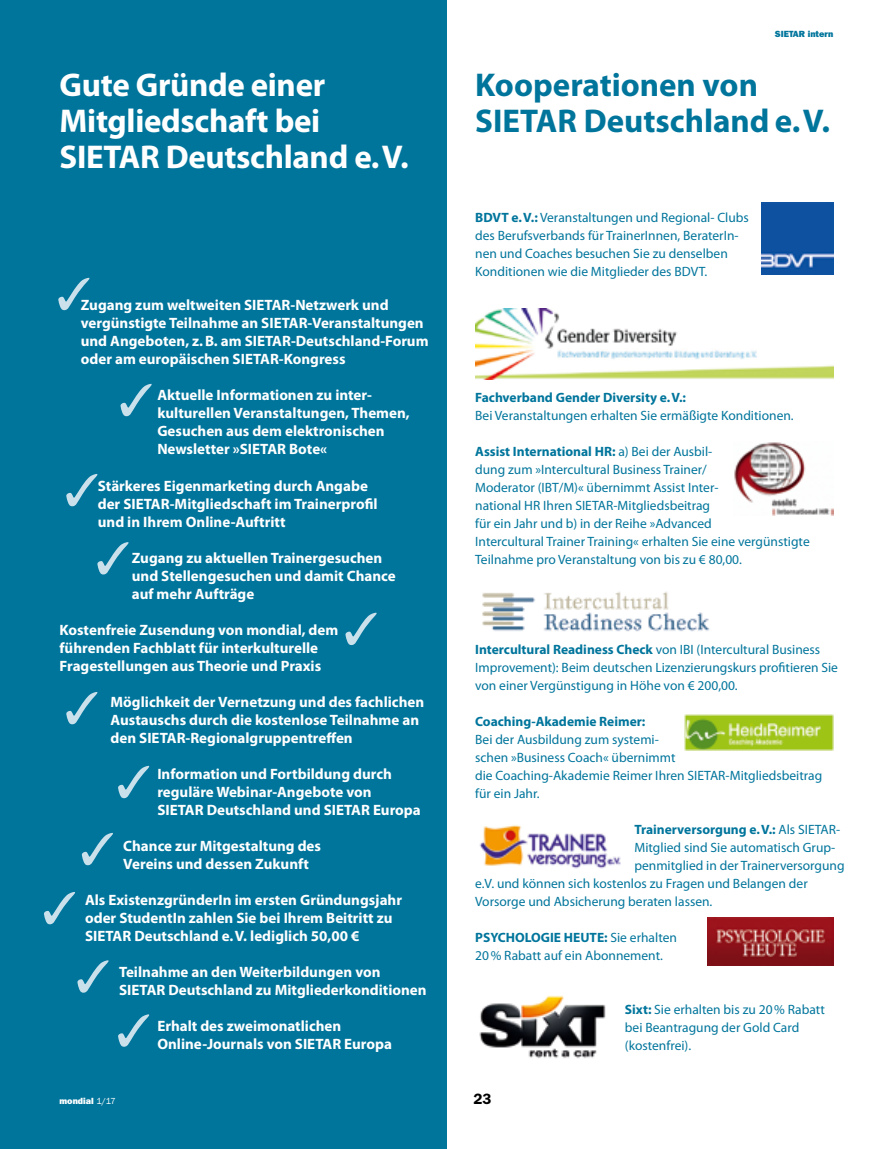
<style>
.page{position:relative;width:893px;height:1149px;background:#fff}
.page>*{position:absolute;margin:0;border:0;box-sizing:border-box;transform-origin:0 0}
.t1{font:700 33px/36px "Myriad Pro";letter-spacing:-.01em;color:#fff}
.t2{font:700 33px/36px "Myriad Pro";color:#00759c}
.t3{font:700 15px/18px "Myriad Pro";color:#fff}
.t4{font:600 15px "Franklin Gothic";color:#000}
.t5{font:13.5px/18px "Myriad Pro";color:#00759c}
.t6{font:700 13.5px "Myriad Pro";color:#00759c}
.t7{font:800 9px "Franklin Gothic";color:#00759c}
.t8{font:800 9px "Franklin Gothic";color:#fff}
.s1{font-weight:700}
.s2{font-weight:400}
</style>
<div class="page">
<div style="left:0;top:0;width:446px;height:1148px;background:#00759c"></div>
<img style="left:762px;top:203px;width:71px;height:71px">
<img style="left:475px;top:309px;width:358px;height:70px">
<img style="left:734px;top:442px;width:99px;height:74px">
<img style="left:482px;top:591px;width:228px;height:41px">
<img style="left:685px;top:714px;width:148px;height:36px">
<img style="left:479px;top:825px;width:142px;height:42px">
<img style="left:707px;top:917px;width:126px;height:48px">
<img style="left:479px;top:995px;width:127px;height:64px">
<svg style="left:58px;top:277px;width:32px;height:33px"></svg>
<svg style="left:120px;top:383px;width:32px;height:33px"></svg>
<svg style="left:66px;top:474px;width:32px;height:32px"></svg>
<svg style="left:97px;top:542px;width:32px;height:32px"></svg>
<svg style="left:345px;top:612px;width:32px;height:33px"></svg>
<svg style="left:77px;top:960px;width:32px;height:32px"></svg>
<svg style="left:66px;top:692px;width:32px;height:32px"></svg>
<svg style="left:118px;top:765px;width:32px;height:33px"></svg>
<svg style="left:82px;top:832px;width:31px;height:33px"></svg>
<svg style="left:44px;top:892px;width:31px;height:32px"></svg>
<svg style="left:118px;top:1014px;width:32px;height:32px"></svg>
<p class="t7" style="left:775px;top:29px;width:60px">SIETAR intern</p>
<h1 class="t1" style="left:60px;top:65px;width:351px">Gute Gründe einer<br>Mitgliedschaft bei<br>SIETAR Deutschland e.V.</h1>
<h1 class="t2" style="left:475px;top:65px;width:356px">Kooperationen von<br>SIETAR Deutschland e.V.</h1>
<p class="t3" style="left:81px;top:296px;width:349px">Zugang zum weltweiten SIETAR-Netzwerk und vergünstigte Teilnahme an SIETAR-Veranstaltungen und Angeboten, z.B. am SIETAR-Deutschland-Forum oder am europäischen SIETAR-Kongress</p>
<p class="t3" style="left:157px;top:386px;width:254px">Aktuelle Informationen zu inter&shy;kulturellen Veranstaltungen, Themen, Gesuchen aus dem elektronischen Newsletter »SIETAR Bote«</p>
<p class="t3" style="left:98px;top:476px;width:281px">Stärkeres Eigenmarketing durch Angabe der SIETAR-Mitgliedschaft im Trainerprofil und in Ihrem Online-Auftritt</p>
<p class="t3" style="left:132px;top:548px;width:265px">Zugang zu aktuellen Trainergesuchen und Stellengesuchen und damit Chance auf mehr Aufträge</p>
<p class="t3" style="left:60px;top:620px;width:280px">Kostenfreie Zusendung von mondial, dem führenden Fachblatt für interkulturelle<br>Fragestellungen aus Theorie und Praxis</p>
<p class="t3" style="left:111px;top:692px;width:315px">Möglichkeit der Vernetzung und des fachlichen<br>Austauschs durch die kostenlose Teilnahme an den SIETAR-Regionalgruppentreffen</p>
<p class="t3" style="left:157px;top:764px;width:265px">Information und Fortbildung durch reguläre Webinar-Angebote von<br>SIETAR Deutschland und SIETAR Europa</p>
<p class="t3" style="left:123px;top:836px;width:199px">Chance zur Mitgestaltung des<br>Vereins und dessen Zukunft</p>
<p class="t3" style="left:85px;top:890px;width:319px">Als ExistenzgründerIn im ersten Gründungsjahr oder StudentIn zahlen Sie bei Ihrem Beitritt zu<br>SIETAR Deutschland e.V. lediglich 50,00 €</p>
<p class="t3" style="left:119px;top:962px;width:309px">Teilnahme an den Weiterbildungen von<br>SIETAR Deutschland zu Mitgliederkonditionen</p>
<p class="t3" style="left:157px;top:1016px;width:236px">Erhalt des zweimonatlichen<br>Online-Journals von SIETAR Europa</p>
<p class="t5" style="left:475px;top:208px;width:275px"><span class="s1">BDVT e.V.:</span> Veranstaltungen und Regional- Clubs des Berufsverbands für TrainerInnen, BeraterIn&shy;nen und Coaches besuchen Sie zu denselben Konditionen wie die Mitglieder des BDVT.</p>
<p class="t6" style="left:475px;top:388px;width:212px">Fachverband Gender Diversity e.V.:</p>
<p class="t5" style="left:475px;top:406px;width:320px">Bei Veranstaltungen erhalten Sie ermäßigte Konditionen.</p>
<p class="t5" style="left:475px;top:442px;width:336px"><span class="s1">Assist International HR:</span> a) Bei der Ausbil-<br>dung zum »Intercultural Business Trainer/<br>Moderator (IBT/M)« übernimmt Assist Inter-<br>national HR Ihren SIETAR-Mitgliedsbeitrag<br>für ein Jahr und b) in der Reihe »Advanced<br>Intercultural Trainer Training« erhalten Sie eine vergünstigte Teilnahme pro Veranstaltung von bis zu € 80,00.</p>
<p class="t5" style="left:475px;top:640px;width:364px"><span class="s1">Intercultural Readiness Check</span> von IBI (Intercultural Business<br>Improvement): Beim deutschen Lizenzierungskurs profitieren Sie von einer Vergünstigung in Höhe von € 200,00.</p>
<p class="t6" style="left:475px;top:712px;width:172px">Coaching-Akademie Reimer:</p>
<p class="t5" style="left:475px;top:730px;width:349px">Bei der Ausbildung zum systemi-<br>schen »Business Coach« übernimmt<br>die Coaching-Akademie Reimer Ihren SIETAR-Mitgliedsbeitrag für ein Jahr.</p>
<p class="t6" style="left:634px;top:820px;width:207px">Trainerversorgung e.V.: <span class="s2">Als SIETAR-</span></p>
<p class="t5" style="left:634px;top:838px;width:203px">Mitglied sind Sie automatisch Grup-</p>
<p class="t5" style="left:634px;top:856px;width:212px">penmitglied in der Trainerversorgung</p>
<p class="t5" style="left:475px;top:874px;width:334px">e.V. und können sich kostenlos zu Fragen und Belangen der</p>
<p class="t5" style="left:475px;top:892px;width:239px">Vorsorge und Absicherung beraten lassen.</p>
<p class="t5" style="left:475px;top:928px;width:203px"><span class="s1">PSYCHOLOGIE HEUTE:</span> Sie erhalten<br>20% Rabatt auf ein Abonnement.</p>
<p class="t5" style="left:625px;top:1000px;width:201px"><span class="s1">Sixt:</span> Sie erhalten bis zu 20% Rabatt bei Beantragung der Gold Card (kostenfrei).</p>
<p class="t8" style="left:60px;top:1095px;width:58px">mondial <span class="s2">1/17</span></p>
<p class="t4" style="left:474px;top:1090px;width:19px">23</p>
</div>
